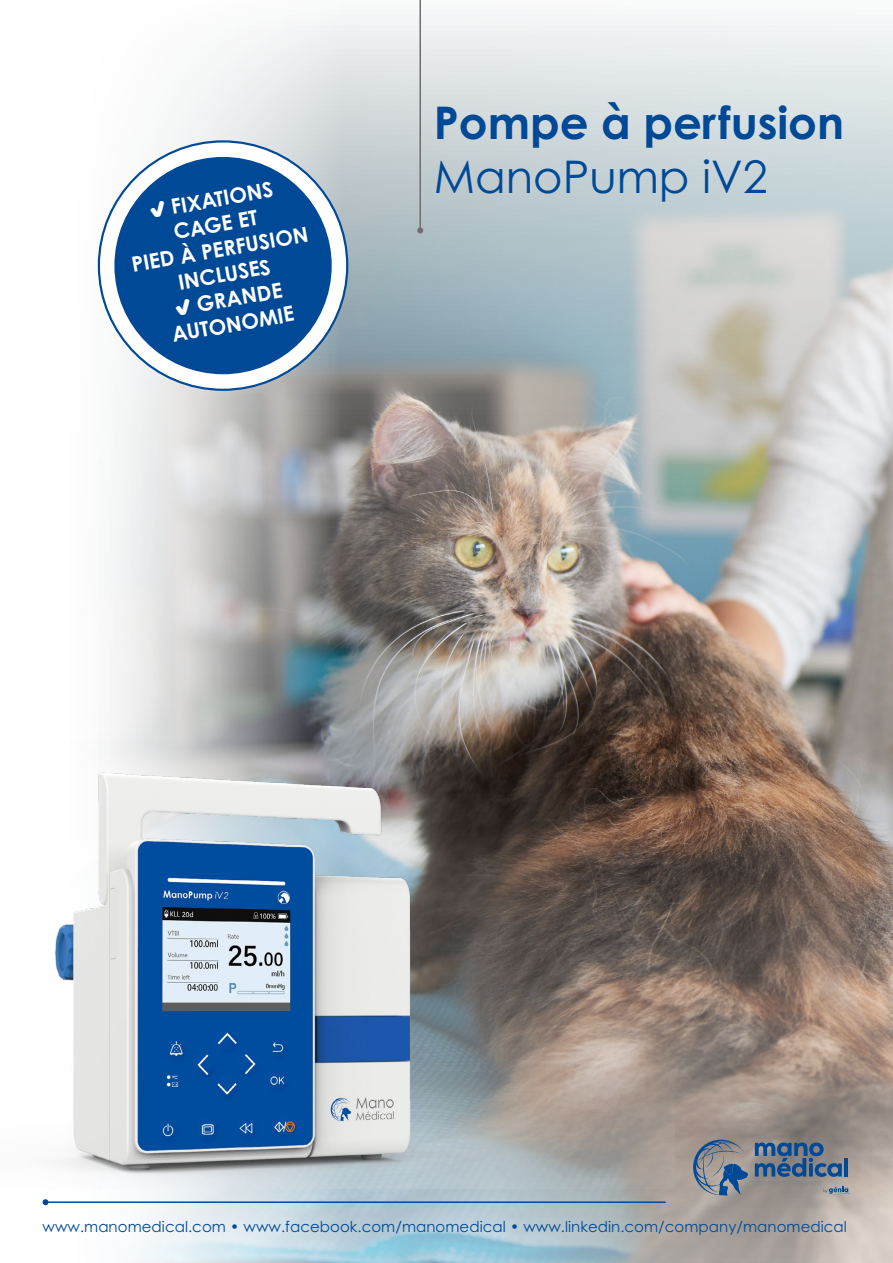
<style>
.page{position:relative;width:893px;height:1263px;background:#fff}
.page>*{position:absolute;margin:0;border:0;box-sizing:border-box;transform-origin:0 0}
.t1{font:700 45px "Century Gothic Pro";color:#004996}
.t2{font:45px "Century Gothic Pro";color:#004996}
.t3{font:700 21px "Century Gothic Pro";color:#fff}
.t4{font:15px "Century Gothic Pro";letter-spacing:.005em;color:#004996}
.s1{font-family:"Coiny";font-weight:400}
</style>
<div class="page">
<img style="left:44px;top:15px;width:849px;height:1248px">
<svg style="left:693px;top:1140px;width:55px;height:55px"></svg>
<svg style="left:755px;top:1142px;width:95px;height:53px"></svg>
<hr style="left:46px;top:1201px;width:620px;height:2px;background:#004996">
<svg style="left:43px;top:1199px;width:6px;height:6px"></svg>
<div style="left:99px;top:141px;width:248px;height:249px;background:#fff;border-radius:50%"></div>
<div style="left:114px;top:157px;width:218px;height:217px;background:#004996;border-radius:50%"></div>
<hr style="left:419px;top:0;width:2px;height:230px;background:#706f6f">
<svg style="left:417px;top:227px;width:6px;height:6px"></svg>
<img style="left:44px;top:735px;width:631px;height:453px">
<p class="t3" style="left:147px;top:198px;width:126px;rotate:-10deg"><span class="s1">√</span> FIXATIONS</p>
<p class="t3" style="left:171px;top:219px;width:87px;rotate:-10deg">CAGE ET</p>
<p class="t3" style="left:130px;top:252px;width:180px;rotate:-10deg">PIED À PERFUSION</p>
<p class="t3" style="left:176px;top:269px;width:95px;rotate:-10deg">INCLUSES</p>
<p class="t3" style="left:173px;top:296px;width:110px;rotate:-10deg"><span class="s1">√</span> GRANDE</p>
<p class="t3" style="left:170px;top:322px;width:125px;rotate:-10deg">AUTONOMIE</p>
<p class="t1" style="left:434px;top:95px;width:412px">Pompe à perfusion</p>
<p class="t2" style="left:434px;top:150px;width:335px">ManoPump iV2</p>
<p class="t4" style="left:43px;top:1217px;width:806px">www.manomedical.com • www.facebook.com/manomedical • www.linkedin.com/company/manomedical</p>
</div>
